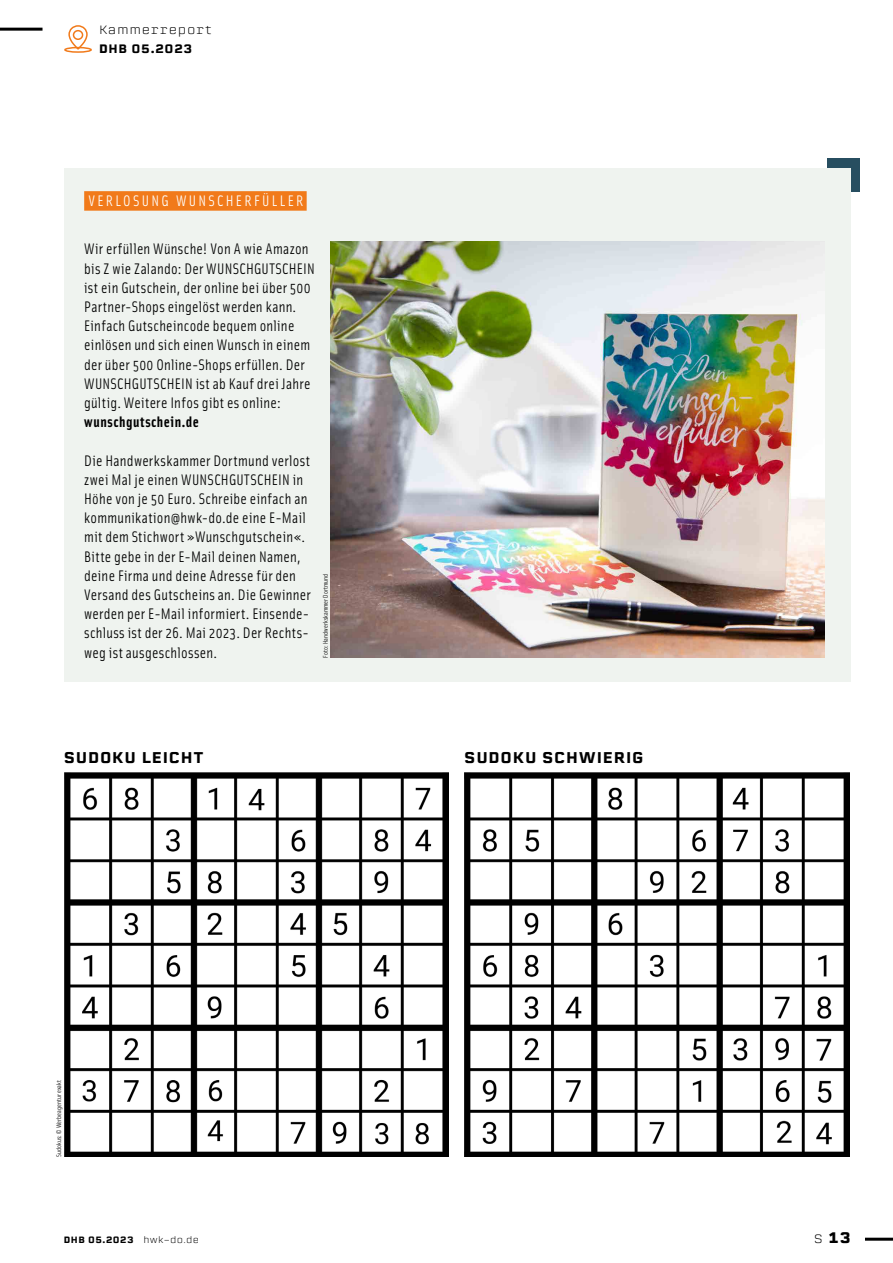
<style>
.page{position:relative;width:893px;height:1263px;background:#fff}
.page>*{position:absolute;margin:0;border:0;box-sizing:border-box;transform-origin:0 0}
.t1{font:15.3px/19.2px "Solex OT";letter-spacing:.015em;color:#000}
.t2{font:500 15.3px "Erbaum";letter-spacing:.05em;color:#000}
.t3{font:15.3px "Solex OT";letter-spacing:.15em;color:#fff}
.t4{font:700 15.3px "Solex OT";letter-spacing:.04em;color:#000}
.t5{font:700 15px "Erbaum";color:#000}
.t6{font:300 12px/19.2px "Erbaum";letter-spacing:.06em;color:#000}
.t7{font:500 9px "Erbaum";letter-spacing:.06em;color:#000}
.t8{font:6.75px "Solex OT";letter-spacing:.01em;color:#000}
.s1{font-weight:700}
.s2{font-weight:500}
.s3{font-weight:300}
.s4{font-weight:300;font-size:12px}
</style>
<div class="page">
<hr style="left:0;top:28px;width:43px;height:3px;background:#000">
<div style="left:64px;top:47px;width:28px;height:6px;border:2px solid #f17a1a;border-radius:50%"></div>
<svg style="left:68px;top:25px;width:20px;height:26px"></svg>
<div style="left:73px;top:30px;width:10px;height:10px;border:2px solid #f17a1a;border-radius:50%"></div>
<hr style="left:865px;top:1238px;width:28px;height:3px;background:#000">
<div style="left:827px;top:158px;width:33px;height:34px;background:#274e60"></div>
<img style="left:64px;top:773px;width:385px;height:384px">
<img style="left:465px;top:772px;width:385px;height:385px">
<div style="left:64px;top:168px;width:786px;height:514px;background:#eff3ef"></div>
<div style="left:84px;top:191px;width:223px;height:20px;background:#f17a1a"></div>
<img style="left:331px;top:241px;width:493px;height:417px">
<p class="t6" style="left:99px;top:19px;width:114px">Kammerreport<br><span class="s1">D</span><span class="s2">HB 05.2023</span></p>
<p class="t3" style="left:88px;top:191px;width:217px">VERLOSUNG WUNSCHERFÜLLER</p>
<p class="t1" style="left:84px;top:239px;width:232px">Wir erfüllen Wünsche! Von A wie Amazon bis Z wie Zalando: Der WUNSCHGUTSCHEIN ist ein Gutschein, der online bei über 500<br>Partner-Shops eingelöst werden kann.<br>Einfach Gutscheincode bequem online einlösen und sich einen Wunsch in einem der über 500 Online-Shops erfüllen. Der WUNSCHGUTSCHEIN ist ab Kauf drei Jahre gültig. Weitere Infos gibt es online:</p>
<p class="t4" style="left:84px;top:412px;width:116px">wunschgutschein.de</p>
<p class="t1" style="left:84px;top:450px;width:228px">Die Handwerkskammer Dortmund verlost zwei Mal je einen WUNSCHGUTSCHEIN in Höhe von je 50 Euro. Schreibe einfach an kommunikation@hwk-do.de eine E-Mail mit dem Stichwort »Wunschgutschein«.<br>Bitte gebe in der E-Mail deinen Namen, deine Firma und deine Adresse für den Versand des Gutscheins an. Die Gewinner werden per E-Mail informiert. Einsende&shy;schluss ist der 26. Mai 2023. Der Rechts&shy;weg ist ausgeschlossen.</p>
<p class="t8" style="left:321px;top:658px;width:85px;rotate:-90deg">Foto: Handwerkskammer Dortmund</p>
<p class="t2" style="left:64px;top:747px;width:141px">SUDOKU LEICHT</p>
<p class="t2" style="left:464px;top:747px;width:181px">SUDOKU SCHWIERIG</p>
<p class="t8" style="left:54px;top:1157px;width:78px;rotate:-90deg">Sudokus: © Werbeagentur exakt</p>
<p class="t7" style="left:64px;top:1234px;width:137px"><span class="s1">D</span>HB 05.2023 <span class="s3">hwk-do.de</span></p>
<p class="t5" style="left:814px;top:1227px;width:38px"><span class="s4">S</span> 13</p>
</div>
